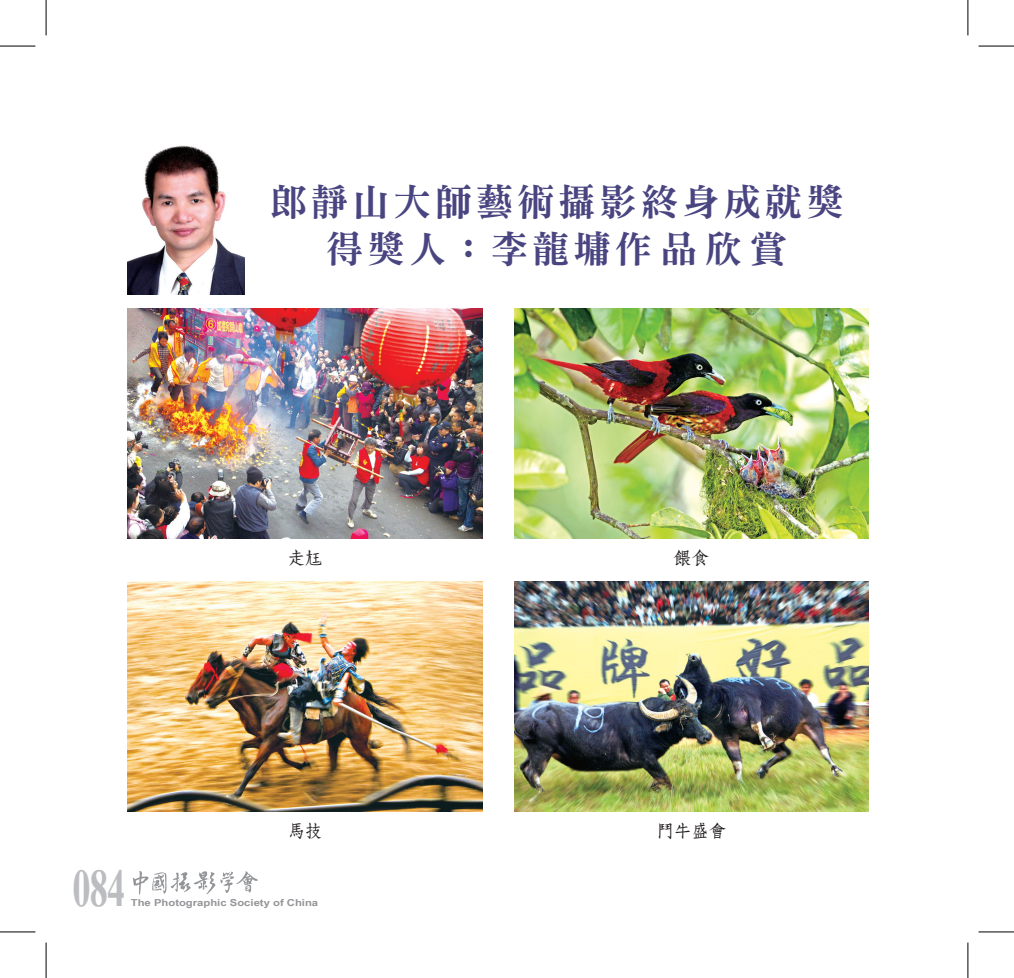
<style>
.page{position:relative;width:1014px;height:978px;background:#fff}
.page>*{position:absolute;margin:0;border:0;box-sizing:border-box;transform-origin:0 0}
.t1{font:700 52.62px "Times New Roman";color:#bcbdc0;scale:.69 1}
.t2{font:37.5px "DFN Ming W9 WINP BF";letter-spacing:.1em;color:#494581}
.相片說明文{font:17.5px "DF Fang Song W6 WIN BF";color:#231f20}
.t3{font:700 9.62px "Arial Narrow";color:#939598;scale:1.43 1}
</style>
<div class="page">
<svg style="left:133px;top:871px;width:125px;height:24px"></svg>
<img style="left:128px;top:145px;width:116px;height:149px">
<img style="left:128px;top:581px;width:354px;height:230px">
<img style="left:128px;top:308px;width:354px;height:231px">
<img style="left:514px;top:581px;width:354px;height:230px">
<img style="left:514px;top:308px;width:354px;height:231px">
<hr style="left:0;top:46px;width:35px;height:1px;background:#000">
<hr style="left:978px;top:46px;width:35px;height:1px;background:#000">
<hr style="left:0;top:932px;width:35px;height:1px;background:#000">
<hr style="left:978px;top:932px;width:35px;height:1px;background:#000">
<hr style="left:46px;top:0;width:1px;height:35px;background:#000">
<hr style="left:46px;top:943px;width:1px;height:35px;background:#000">
<hr style="left:967px;top:0;width:1px;height:35px;background:#000">
<hr style="left:967px;top:943px;width:1px;height:35px;background:#000">
<p class="t2" style="left:269px;top:182px;width:575px">郎靜山大師藝術攝影終身成就獎</p>
<p class="t2" style="left:326px;top:230px;width:463px">得獎人：李龍墉作品欣賞</p>
<p class="相片說明文" style="left:287px;top:549px;width:36px">走尪</p>
<p class="相片說明文" style="left:287px;top:822px;width:36px">馬技</p>
<h1 class="t1" style="left:72px;top:852px;width:78px">084</h1>
<p class="t3" style="left:131px;top:896px;width:133px">The Photographic Society of China</p>
<p class="相片說明文" style="left:673px;top:549px;width:36px">餵食</p>
<p class="相片說明文" style="left:656px;top:822px;width:71px">鬥牛盛會</p>
</div>
